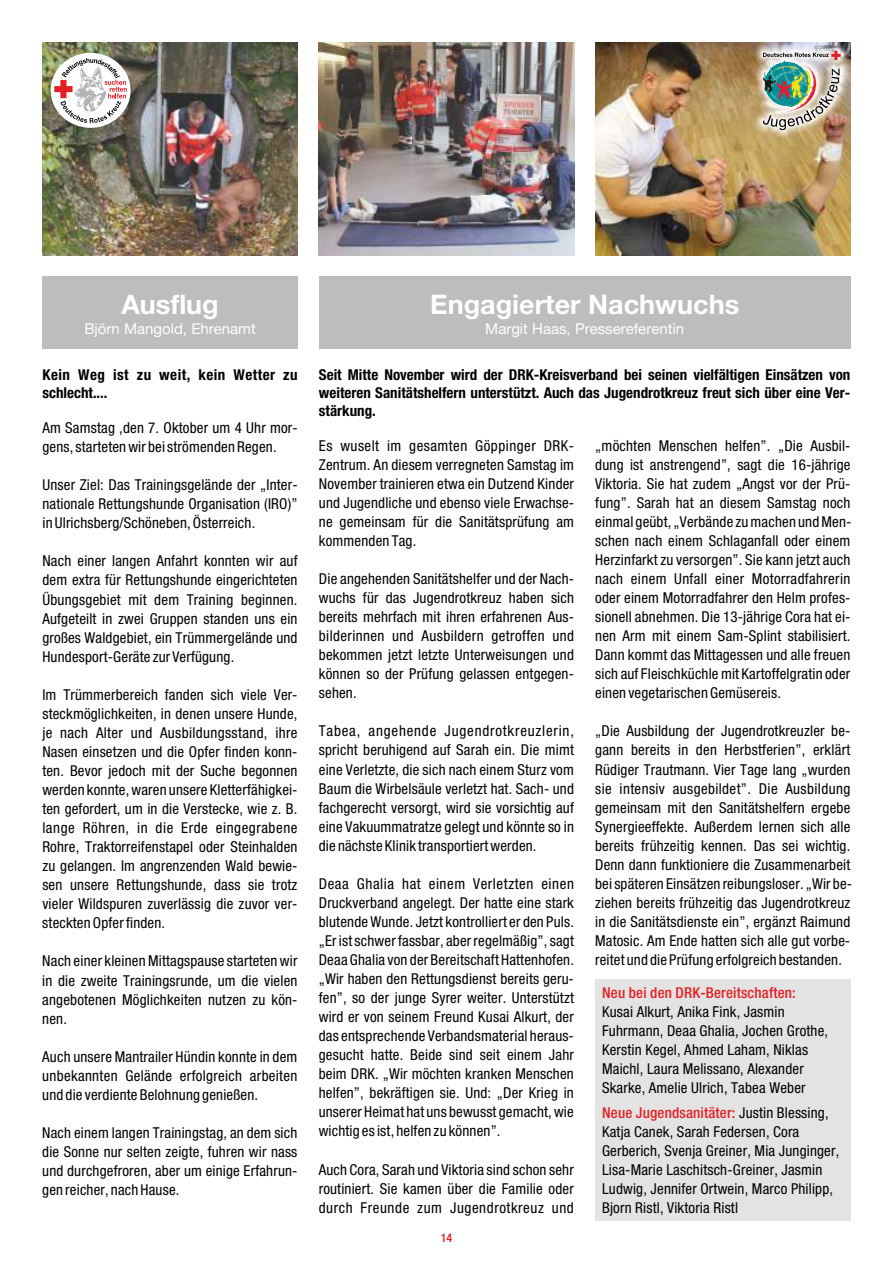
<style>
.page{position:relative;width:893px;height:1263px;background:#fff}
.page>*{position:absolute;margin:0;border:0;box-sizing:border-box;transform-origin:0 0}
.t1{font:700 27px "Helvetica Neue";color:#fefefe}
.t2{font:condensed 15px/19px "Helvetica Neue";letter-spacing:.01em;color:#000;text-align:justify}
.t3{font:700 condensed 15px/17.9px "Helvetica Neue";color:#000;text-align:justify}
.t4{font:15px "Helvetica Neue";color:#fefefe}
.t5{font:700 condensed 15px/17.9px "Helvetica Neue";letter-spacing:.035em;color:#000}
.t6{font:500 condensed 15px "Helvetica Neue";letter-spacing:.01em;color:#e31e24}
.t7{font:500 condensed 12px "Helvetica Neue";color:#e31e24}
.s1{font-weight:500;color:#e31e24}
</style>
<div class="page">
<div style="left:319px;top:276px;width:531px;height:73px;background:#bcbdbd"></div>
<div style="left:595px;top:979px;width:255px;height:241px;background:#e3e3e3"></div>
<img style="left:43px;top:43px;width:255px;height:212px">
<div style="left:51px;top:53px;width:80px;height:75px;background:#fefefe;border-radius:50%"></div>
<svg style="left:54px;top:58px;width:73px;height:65px"></svg>
<div style="left:43px;top:276px;width:255px;height:73px;background:#bcbdbd"></div>
<img style="left:319px;top:43px;width:255px;height:212px">
<img style="left:595px;top:43px;width:255px;height:212px">
<svg style="left:763px;top:51px;width:78px;height:9px"></svg>
<img style="left:764px;top:60px;width:52px;height:9px">
<img style="left:763px;top:69px;width:77px;height:61px">
<h1 class="t1" style="left:121px;top:290px;width:99px">Ausflug</h1>
<p class="t4" style="left:84px;top:321px;width:173px">Björn Mangold, Ehrenamt</p>
<p class="t5" style="left:42px;top:366px;width:257px">Kein Weg ist zu weit, kein Wetter zu schlecht....</p>
<p class="t2" style="left:42px;top:418px;width:257px">Am Samstag ,den 7. Oktober um 4 Uhr mor&shy;gens, starteten wir bei strömenden Regen.</p>
<p class="t2" style="left:42px;top:476px;width:257px">Unser Ziel: Das Trainingsgelände der „Inter&shy;nationale Rettungshunde Organisation (IRO)” in Ulrichsberg/Schöneben, Österreich.</p>
<p class="t2" style="left:42px;top:552px;width:257px">Nach einer langen Anfahrt konnten wir auf dem extra für Rettungshunde eingerichteten Übungsgebiet mit dem Training beginnen.<br>Aufgeteilt in zwei Gruppen standen uns ein großes Waldgebiet, ein Trümmergelände und Hundesport-Geräte zur Verfügung.</p>
<p class="t2" style="left:42px;top:685px;width:257px">Im Trümmerbereich fanden sich viele Ver&shy;steckmöglichkeiten, in denen unsere Hunde, je nach Alter und Ausbildungsstand, ihre Nasen einsetzen und die Opfer finden konn&shy;ten. Bevor jedoch mit der Suche begonnen werden konnte, waren unsere Kletterfähigkei&shy;ten gefordert, um in die Verstecke, wie z. B. lange Röhren, in die Erde eingegrabene Rohre, Traktorreifenstapel oder Steinhalden zu gelangen. Im angrenzenden Wald bewie&shy;sen unsere Rettungshunde, dass sie trotz vieler Wildspuren zuverlässig die zuvor ver&shy;steckten Opfer finden.</p>
<p class="t2" style="left:42px;top:952px;width:257px">Nach einer kleinen Mittagspause starteten wir in die zweite Trainingsrunde, um die vielen angebotenen Möglichkeiten nutzen zu kön&shy;nen.</p>
<p class="t2" style="left:42px;top:1047px;width:257px">Auch unsere Mantrailer Hündin konnte in dem unbekannten Gelände erfolgreich arbeiten und die verdiente Belohnung genießen.</p>
<p class="t2" style="left:42px;top:1123px;width:257px">Nach einem langen Trainingstag, an dem sich die Sonne nur selten zeigte, fuhren wir nass und durchgefroren, aber um einige Erfahrun&shy;gen reicher, nach Hause.</p>
<h1 class="t1" style="left:430px;top:290px;width:310px">Engagierter Nachwuchs</h1>
<p class="t4" style="left:485px;top:321px;width:200px">Margit Haas, Pressereferentin</p>
<p class="t3" style="left:319px;top:366px;width:533px">Seit Mitte November wird der DRK-Kreisverband bei seinen vielfältigen Einsätzen von weiteren Sanitätshelfern unterstützt. Auch das Jugendrotkreuz freut sich über eine Ver&shy;stärkung.</p>
<p class="t2" style="left:319px;top:436px;width:257px">Es wuselt im gesamten Göppinger DRK-Zentrum. An diesem verregneten Samstag im November trainieren etwa ein Dutzend Kinder und Jugendliche und ebenso viele Erwachse&shy;ne gemeinsam für die Sanitätsprüfung am kommenden Tag.</p>
<p class="t2" style="left:319px;top:569px;width:257px">Die angehenden Sanitätshelfer und der Nach&shy;wuchs für das Jugendrotkreuz haben sich bereits mehrfach mit ihren erfahrenen Aus&shy;bilderinnen und Ausbildern getroffen und bekommen jetzt letzte Unterweisungen und können so der Prüfung gelassen entgegen&shy;sehen.</p>
<p class="t2" style="left:319px;top:722px;width:257px">Tabea, angehende Jugendrotkreuzlerin, spricht beruhigend auf Sarah ein. Die mimt eine Verletzte, die sich nach einem Sturz vom Baum die Wirbelsäule verletzt hat. Sach- und fachgerecht versorgt, wird sie vorsichtig auf eine Vakuummatratze gelegt und könnte so in die nächste Klinik transportiert werden.</p>
<p class="t2" style="left:319px;top:874px;width:257px">Deaa Ghalia hat einem Verletzten einen Druckverband angelegt. Der hatte eine stark blutende Wunde. Jetzt kontrolliert er den Puls. „Er ist schwer fassbar, aber regelmäßig”, sagt Deaa Ghalia von der Bereitschaft Hattenhofen. „Wir haben den Rettungsdienst bereits geru&shy;fen”, so der junge Syrer weiter. Unterstützt wird er von seinem Freund Kusai Alkurt, der das entsprechende Verbandsmaterial heraus&shy;gesucht hatte. Beide sind seit einem Jahr beim DRK. „Wir möchten kranken Menschen helfen”, bekräftigen sie. Und: „Der Krieg in unserer Heimat hat uns bewusst gemacht, wie wichtig es ist, helfen zu können”.</p>
<p class="t2" style="left:319px;top:1160px;width:257px">Auch Cora, Sarah und Viktoria sind schon sehr routiniert. Sie kamen über die Familie oder durch Freunde zum Jugendrotkreuz und</p>
<p class="t2" style="left:595px;top:436px;width:258px">„möchten Menschen helfen”. „Die Ausbil&shy;dung ist anstrengend”, sagt die 16-jährige Viktoria. Sie hat zudem „Angst vor der Prü&shy;fung”. Sarah hat an diesem Samstag noch einmal geübt, „Verbände zu machen und Men&shy;schen nach einem Schlaganfall oder einem Herzinfarkt zu versorgen”. Sie kann jetzt auch nach einem Unfall einer Motorradfahrerin oder einem Motorradfahrer den Helm profes&shy;sionell abnehmen. Die 13-jährige Cora hat ei&shy;nen Arm mit einem Sam-Splint stabilisiert.<br>Dann kommt das Mittagessen und alle freuen sich auf Fleischküchle mit Kartoffelgratin oder einen vegetarischen Gemüsereis.</p>
<p class="t2" style="left:595px;top:722px;width:258px">„Die Ausbildung der Jugendrotkreuzler be&shy;gann bereits in den Herbstferien”, erklärt Rüdiger Trautmann. Vier Tage lang „wurden sie intensiv ausgebildet”. Die Ausbildung gemeinsam mit den Sanitätshelfern ergebe Synergieeffekte. Außerdem lernen sich alle bereits frühzeitig kennen. Das sei wichtig.<br>Denn dann funktioniere die Zusammenarbeit bei späteren Einsätzen reibungsloser. „Wir be&shy;ziehen bereits frühzeitig das Jugendrotkreuz in die Sanitätsdienste ein”, ergänzt Raimund Matosic. Am Ende hatten sich alle gut vorbe&shy;reitet und die Prüfung erfolgreich bestanden.</p>
<p class="t6" style="left:602px;top:984px;width:195px">Neu bei den DRK-Bereitschaften:</p>
<p class="t2" style="left:602px;top:1002px;width:228px;text-align:left">Kusai Alkurt, Anika Fink, Jasmin Fuhrmann, Deaa Ghalia, Jochen Grothe, Kerstin Kegel, Ahmed Laham, Niklas Maichl, Laura Melissano, Alexander Skarke, Amelie Ulrich, Tabea Weber</p>
<p class="t2" style="left:602px;top:1103px;width:239px;text-align:left"><span class="s1">Neue Jugendsanitäter:</span> Justin Blessing, Katja Canek, Sarah Federsen, Cora Gerberich, Svenja Greiner, Mia Junginger, Lisa-Marie Laschitsch-Greiner, Jasmin Ludwig, Jennifer Ortwein, Marco Philipp, Bjorn Ristl, Viktoria Ristl</p>
<p class="t7" style="left:441px;top:1231px;width:13px">14</p>
</div>
